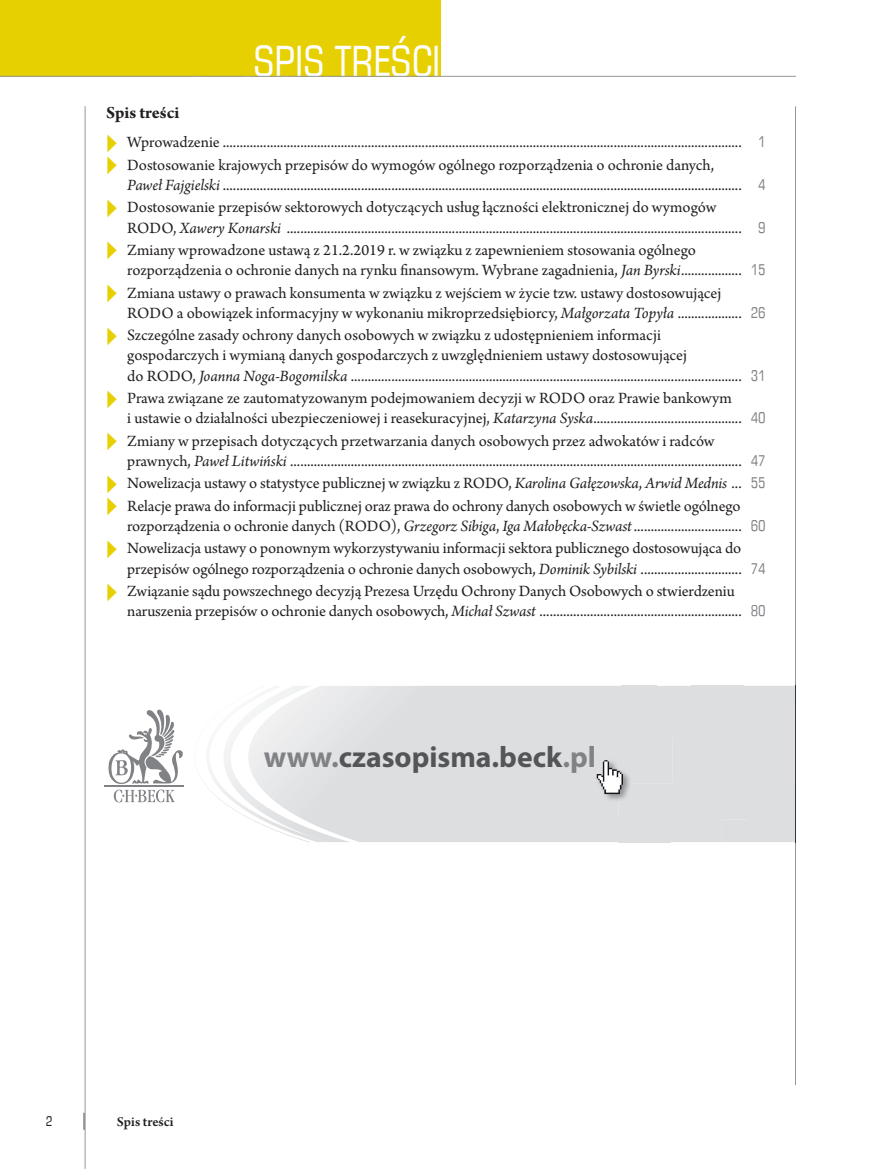
<style>
.page{position:relative;width:881px;height:1170px;background:#fff}
.page>*{position:absolute;margin:0;border:0;box-sizing:border-box;transform-origin:0 0}
.t1{font:700 49.5px "Arno Pro";color:#e7d002;scale:.5 1}
.t2{font:42px "Square 721 Cn EU";color:#fff}
.t3{font:700 29.7px "Myriad Pro";color:#545557}
.t4{font:700 18px "Arno Pro";color:#231f20}
.t5{font:16.5px/20.2px "Arno Pro";letter-spacing:-.005em;color:#231f20}
.t6{font:600 14.25px "Arno Pro";color:#231f20}
.t7{font:13.5px "Square 721 Cn EU";color:#231f20}
.s1{font-family:"Square 721 Cn EU";font-size:15px;color:#808285}
.s2{font-style:italic}
.s3{color:#808285}
</style>
<div class="page">
<hr style="left:85px;top:106px;width:1px;height:1062px;background:#939598">
<svg style="left:83px;top:1112px;width:2px;height:17px"></svg>
<hr style="left:794px;top:106px;width:1px;height:978px;background:#939598">
<div style="left:0;top:0;width:440px;height:76px;background:#e7d002"></div>
<hr style="left:0;top:76px;width:795px;height:1px;background:#939598">
<svg style="left:104px;top:685px;width:691px;height:157px"></svg>
<h2 class="t2" style="left:253px;top:35px;width:188px">SPIS TREŚCI</h2>
<h2 class="t2" style="left:81px;top:35px;width:360px">PRZEPISY UZUPEŁNIAJĄ</h2>
<p class="t4" style="left:106px;top:103px;width:75px">Spis treści</p>
<h1 class="t1" style="left:106px;top:111px;width:24px">▶</h1>
<p class="t5" style="left:127px;top:133px;width:639px">Wprowadzenie .......................................................................................................................................................... <span class="s1">1</span></p>
<h1 class="t1" style="left:106px;top:133px;width:24px">▶</h1>
<p class="t5" style="left:127px;top:155px;width:639px">Dostosowanie krajowych przepisów do wymogów ogólnego rozporządzenia o ochronie danych,<br><span class="s2">Paweł Fajgielski</span> .......................................................................................................................................................... <span class="s1">4</span></p>
<h1 class="t1" style="left:106px;top:176px;width:24px">▶</h1>
<p class="t5" style="left:127px;top:198px;width:639px">Dostosowanie przepisów sektorowych dotyczących usług łączności elektronicznej do wymogów<br>RODO, <span class="s2">Xawery Konarski</span> ....................................................................................................................................... <span class="s1">9</span></p>
<h1 class="t1" style="left:106px;top:219px;width:24px">▶</h1>
<p class="t5" style="left:127px;top:241px;width:639px">Zmiany wprowadzone ustawą z 21.2.2019 r. w związku z zapewnieniem stosowania ogólnego rozporządzenia o ochronie danych na rynku finansowym. Wybrane zagadnienia, <span class="s2">Jan Byrski</span>.................. <span class="s1">15</span></p>
<h1 class="t1" style="left:106px;top:261px;width:24px">▶</h1>
<p class="t5" style="left:127px;top:283px;width:639px">Zmiana ustawy o prawach konsumenta w związku z wejściem w życie tzw. ustawy dostosowującej<br>RODO a obowiązek informacyjny w wykonaniu mikroprzedsiębiorcy, <span class="s2">Małgorzata Topyła</span> ................... <span class="s1">26</span></p>
<h1 class="t1" style="left:106px;top:304px;width:24px">▶</h1>
<p class="t5" style="left:127px;top:326px;width:639px">Szczególne zasady ochrony danych osobowych w związku z udostępnieniem informacji<br>gospodarczych i wymianą danych gospodarczych z uwzględnieniem ustawy dostosowującej<br>do RODO, <span class="s2">Joanna Noga-Bogomilska</span> .................................................................................................................... <span class="s1">31</span></p>
<h1 class="t1" style="left:106px;top:367px;width:24px">▶</h1>
<p class="t5" style="left:127px;top:389px;width:639px">Prawa związane ze zautomatyzowanym podejmowaniem decyzji w RODO oraz Prawie bankowym<br>i ustawie o działalności ubezpieczeniowej i reasekuracyjnej, <span class="s2">Katarzyna Syska</span>............................................ <span class="s1">40</span></p>
<h1 class="t1" style="left:106px;top:409px;width:24px">▶</h1>
<p class="t5" style="left:127px;top:431px;width:639px">Zmiany w przepisach dotyczących przetwarzania danych osobowych przez adwokatów i radców prawnych, <span class="s2">Paweł Litwiński</span> ...................................................................................................................................... <span class="s1">47</span></p>
<h1 class="t1" style="left:106px;top:452px;width:24px">▶</h1>
<p class="t5" style="left:127px;top:474px;width:639px">Nowelizacja ustawy o statystyce publicznej w związku z RODO, <span class="s2">Karolina Gałęzowska</span>, <span class="s2">Arwid Mednis</span> ... <span class="s1">55</span></p>
<h1 class="t1" style="left:106px;top:474px;width:24px">▶</h1>
<p class="t5" style="left:127px;top:496px;width:639px">Relacje prawa do informacji publicznej oraz prawa do ochrony danych osobowych w świetle ogólnego rozporządzenia o ochronie danych (RODO), <span class="s2">Grzegorz Sibiga</span>, <span class="s2">Iga Małobęcka-Szwast</span>................................ <span class="s1">60</span></p>
<h1 class="t1" style="left:106px;top:517px;width:24px">▶</h1>
<p class="t5" style="left:127px;top:539px;width:639px">Nowelizacja ustawy o ponownym wykorzystywaniu informacji sektora publicznego dostosowująca do przepisów ogólnego rozporządzenia o ochronie danych osobowych, <span class="s2">Dominik Sybilski</span> .............................. <span class="s1">74</span></p>
<h1 class="t1" style="left:106px;top:560px;width:24px">▶</h1>
<p class="t5" style="left:127px;top:582px;width:639px">Związanie sądu powszechnego decyzją Prezesa Urzędu Ochrony Danych Osobowych o stwierdzeniu naruszenia przepisów o ochronie danych osobowych, <span class="s2">Michał Szwast</span> ............................................................ <span class="s1">80</span></p>
<h3 class="t3" style="left:264px;top:737px;width:333px"><span class="s3">www.</span>czasopisma.beck<span class="s3">.pl</span></h3>
<p class="t7" style="left:46px;top:1112px;width:8px">2</p>
<p class="t6" style="left:117px;top:1113px;width:58px">Spis treści</p>
</div>
